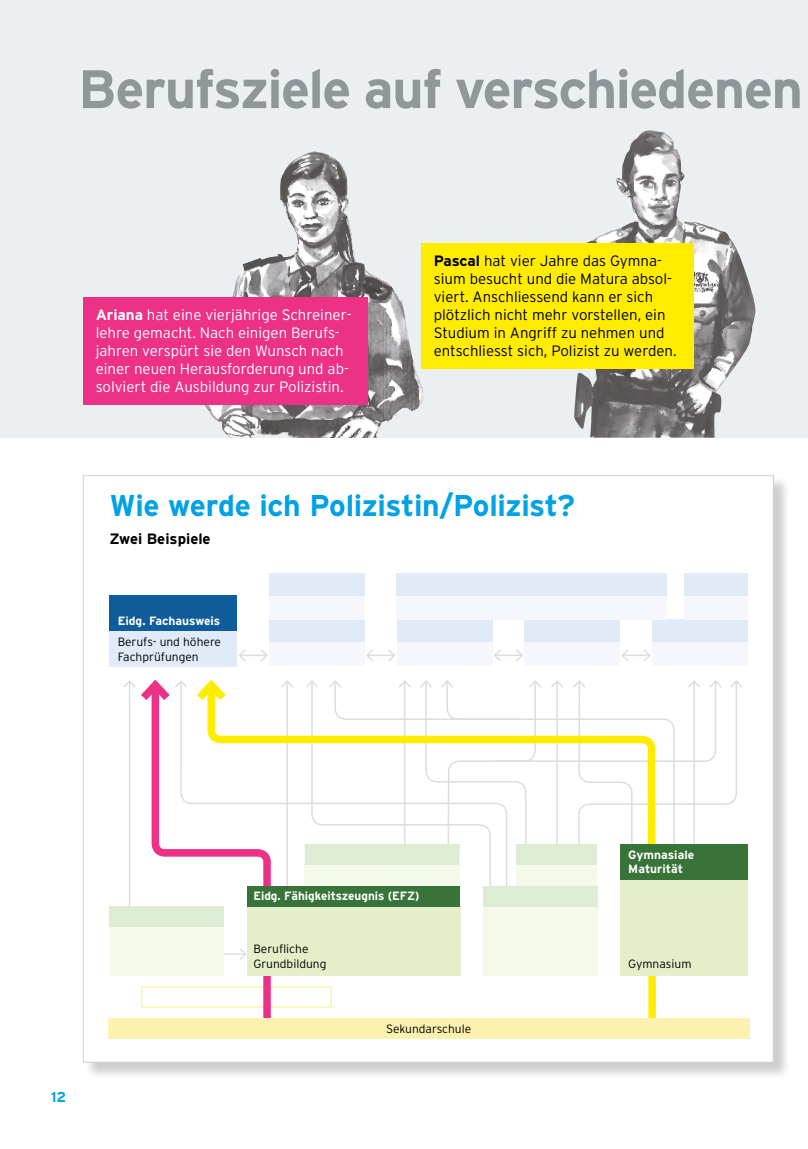
<style>
.page{position:relative;width:808px;height:1149px;background:#fff}
.page>*{position:absolute;margin:0;border:0;box-sizing:border-box;transform-origin:0 0}
.t1{font:700 54px "Interstate";letter-spacing:-.025em;color:#90979a}
.t2{font:700 30px "Interstate";letter-spacing:-.015em;color:#00a2e6}
.t3{font:300 15px/18px "Interstate";color:#000}
.t4{font:300 15px/18px "Interstate";color:#fff}
.t5{font:700 15px "Interstate";color:#000}
.t6{font:700 14.25px "Interstate";color:#00a2e6}
.t7{font:300 12px/14.2px "Interstate";color:#000}
.t8{font:700 12px/14.2px "Interstate";color:#fff}
.s1{font-weight:700}
</style>
<div class="page">
<div style="left:0;top:0;width:808px;height:438px;background:#ebeff1"></div>
<img style="left:574px;top:130px;width:182px;height:307px">
<img style="left:203px;top:151px;width:221px;height:287px">
<div style="left:84px;top:476px;width:707px;height:603px;background:#000;opacity:.2"></div>
<div style="left:83px;top:475px;width:691px;height:587px;background:#fff;border:1px solid #c8d0d4"></div>
<svg style="left:179px;top:1060px;width:148px;height:19px"></svg>
<svg style="left:327px;top:680px;width:417px;height:399px"></svg>
<hr style="left:239px;top:654px;width:28px;height:2px;background:#dadee0">
<svg style="left:238px;top:649px;width:9px;height:12px"></svg>
<svg style="left:259px;top:649px;width:9px;height:12px"></svg>
<hr style="left:367px;top:654px;width:27px;height:2px;background:#dadee0">
<svg style="left:366px;top:649px;width:9px;height:12px"></svg>
<svg style="left:386px;top:649px;width:10px;height:12px"></svg>
<hr style="left:495px;top:654px;width:27px;height:2px;background:#dadee0">
<svg style="left:494px;top:649px;width:9px;height:12px"></svg>
<svg style="left:514px;top:649px;width:9px;height:12px"></svg>
<hr style="left:622px;top:654px;width:28px;height:2px;background:#dadee0">
<svg style="left:621px;top:649px;width:9px;height:12px"></svg>
<svg style="left:642px;top:649px;width:9px;height:12px"></svg>
<div style="left:141px;top:986px;width:191px;height:21px;border:2px solid #fcf2af"></div>
<svg style="left:148px;top:975px;width:56px;height:33px"></svg>
<svg style="left:204px;top:680px;width:456px;height:338px"></svg>
<svg style="left:123px;top:679px;width:146px;height:236px"></svg>
<div style="left:620px;top:860px;width:128px;height:115px;background:#e4eec8"></div>
<div style="left:110px;top:631px;width:127px;height:35px;background:#e1eaf7"></div>
<div style="left:110px;top:595px;width:127px;height:36px;background:#0e5d9a"></div>
<div style="left:247px;top:906px;width:213px;height:69px;background:#e4eec8"></div>
<div style="left:108px;top:1018px;width:641px;height:21px;background:#fcf2af"></div>
<div style="left:421px;top:243px;width:272px;height:126px;background:#ffec00"></div>
<div style="left:83px;top:297px;width:285px;height:107px;background:#ed3186"></div>
<div style="left:269px;top:619px;width:96px;height:23px;background:#e1eaf7"></div>
<div style="left:397px;top:619px;width:95px;height:23px;background:#e1eaf7"></div>
<div style="left:524px;top:619px;width:96px;height:23px;background:#e1eaf7"></div>
<div style="left:652px;top:619px;width:96px;height:23px;background:#e1eaf7"></div>
<div style="left:269px;top:642px;width:96px;height:23px;background:#f5f7fc"></div>
<div style="left:397px;top:642px;width:95px;height:23px;background:#f5f7fc"></div>
<div style="left:524px;top:642px;width:96px;height:23px;background:#f5f7fc"></div>
<div style="left:652px;top:642px;width:96px;height:23px;background:#f5f7fc"></div>
<div style="left:304px;top:864px;width:156px;height:21px;background:#f4f9e9"></div>
<div style="left:516px;top:864px;width:81px;height:21px;background:#f4f9e9"></div>
<div style="left:483px;top:898px;width:115px;height:77px;background:#f4f9e9"></div>
<div style="left:305px;top:843px;width:155px;height:21px;background:#ddecd2"></div>
<div style="left:516px;top:843px;width:81px;height:21px;background:#ddecd2"></div>
<div style="left:483px;top:885px;width:115px;height:21px;background:#ddecd2"></div>
<div style="left:110px;top:906px;width:114px;height:69px;background:#f4f9e9"></div>
<div style="left:110px;top:906px;width:114px;height:21px;background:#ddecd2"></div>
<div style="left:269px;top:573px;width:96px;height:23px;background:#e1eaf7"></div>
<div style="left:396px;top:573px;width:270px;height:23px;background:#e1eaf7"></div>
<div style="left:684px;top:573px;width:64px;height:23px;background:#e1eaf7"></div>
<div style="left:269px;top:596px;width:96px;height:23px;background:#f5f7fc"></div>
<div style="left:396px;top:596px;width:270px;height:23px;background:#f5f7fc"></div>
<div style="left:684px;top:596px;width:64px;height:23px;background:#f5f7fc"></div>
<div style="left:620px;top:843px;width:128px;height:36px;background:#387439"></div>
<div style="left:247px;top:885px;width:213px;height:21px;background:#387439"></div>
<h1 class="t1" style="left:78px;top:59px;width:726px">Berufsziele auf verschiedenen</h1>
<p class="t4" style="left:96px;top:305px;width:257px"><span class="s1">Ariana</span> hat eine vierjährige Schreiner&shy;lehre gemacht. Nach einigen Berufs&shy;jahren verspürt sie den Wunsch nach einer neuen Herausforderung und ab&shy;solviert die Ausbildung zur Polizistin.</p>
<p class="t3" style="left:434px;top:252px;width:244px"><span class="s1">Pascal</span> hat vier Jahre das Gymna&shy;sium besucht und die Matura absol&shy;viert. Anschliessend kann er sich plötzlich nicht mehr vorstellen, ein Studium in Angriff zu nehmen und entschliesst sich, Polizist zu werden.</p>
<h2 class="t2" style="left:110px;top:489px;width:467px">Wie werde ich Polizistin/Polizist?</h2>
<p class="t5" style="left:110px;top:530px;width:103px">Zwei Beispiele</p>
<p class="t8" style="left:118px;top:613px;width:104px">Eidg. Fachausweis</p>
<p class="t7" style="left:118px;top:634px;width:105px">Berufs- und höhere<br>Fachprüfungen</p>
<p class="t6" style="left:51px;top:1088px;width:17px">12</p>
<p class="t8" style="left:253px;top:888px;width:168px">Eidg. Fähigkeitszeugnis (EFZ)</p>
<p class="t7" style="left:253px;top:941px;width:74px">Berufliche<br>Grundbildung</p>
<p class="t7" style="left:386px;top:1021px;width:87px">Sekundarschule</p>
<p class="t8" style="left:628px;top:847px;width:67px">Gymnasiale<br>Maturität</p>
<p class="t7" style="left:628px;top:955px;width:65px">Gymnasium</p>
</div>
